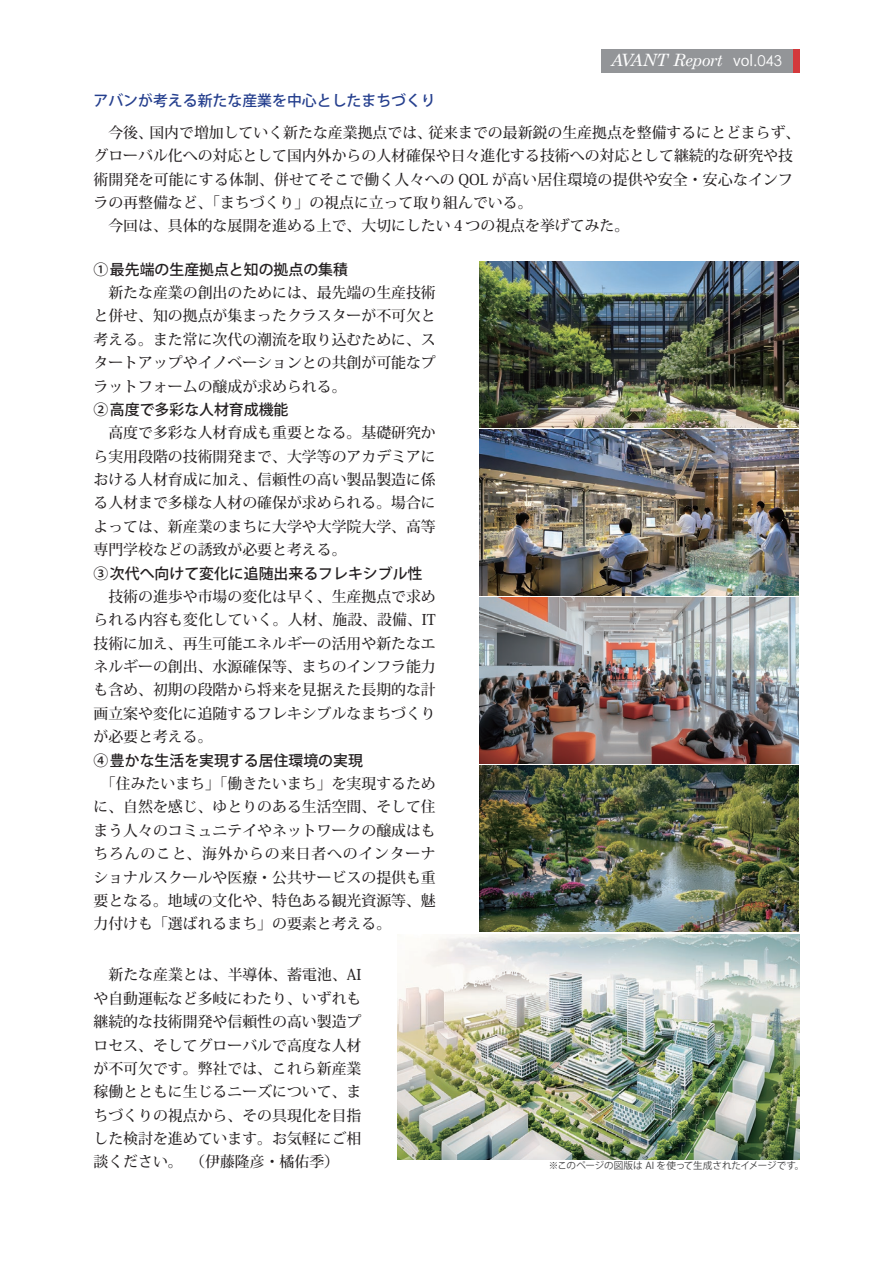
<style>
.page{position:relative;width:893px;height:1263px;background:#fff}
.page>*{position:absolute;margin:0;border:0;box-sizing:border-box;transform-origin:0 0}
.t1{font:italic 16.95px "Century Schoolbook";letter-spacing:-.03em;color:#fff}
.t2{font:500 14.85px/23.4px "Koz Min Pr 6 N";color:#231f20;text-align:justify}
.t3{font:500 14.85px "Koz Go Pr 6 N";color:#231f20}
.t4{font:500 14.85px "Koz Go Pr 6 N";color:#253f8e}
.t5{font:9.6px "Koz Go Pr 6 N";letter-spacing:-.01em;color:#3e3e3f}
.s1{font-family:"Koz Go Pr 6 N";font-style:normal;font-size:14.85px}
.s2{font-family:"Century Gothic";font-style:normal;font-size:14.85px}
</style>
<div class="page">
<div style="left:792px;top:49px;width:7px;height:23px;background:#d3393c"></div>
<div style="left:601px;top:49px;width:191px;height:23px;background:#939598"></div>
<img style="left:398px;top:934px;width:401px;height:225px">
<img style="left:479px;top:261px;width:319px;height:166px">
<img style="left:479px;top:429px;width:319px;height:166px">
<img style="left:479px;top:597px;width:319px;height:166px">
<img style="left:479px;top:766px;width:319px;height:165px">
<p class="t4" style="left:94px;top:93px;width:344px">アバンが考える新たな産業を中心としたまちづくり</p>
<p class="t1" style="left:611px;top:47px;width:172px">AVANT Report <span class="s1">vol</span><span class="s2">.043</span></p>
<p class="t2" style="left:108px;top:121px;width:694px">今後、国内で増加していく新たな産業拠点では、従来までの最新鋭の生産拠点を整備するにとどまらず、</p>
<p class="t2" style="left:94px;top:144px;width:701px">グローバル化への対応として国内外からの人材確保や日々進化する技術への対応として継続的な研究や技</p>
<p class="t2" style="left:94px;top:168px;width:701px">術開発を可能にする体制、併せてそこで働く人々への QOL が高い居住環境の提供や安全・安心なインフ</p>
<p class="t2" style="left:94px;top:191px;width:441px">ラの再整備など、「まちづくり」の視点に立って取り組んでいる。</p>
<p class="t2" style="left:108px;top:214px;width:522px">今回は、具体的な展開を進める上で、大切にしたい４つの視点を挙げてみた。</p>
<p class="t3" style="left:94px;top:261px;width:256px">①最先端の生産拠点と知の拠点の集積</p>
<p class="t2" style="left:94px;top:281px;width:344px;text-indent:15px">新たな産業の創出のためには、最先端の生産技術と併せ、知の拠点が集まったクラスターが不可欠と考える。また常に次代の潮流を取り込むために、スタートアップやイノベーションとの共創が可能なプラットフォームの醸成が求められる。</p>
<p class="t3" style="left:94px;top:401px;width:196px">②高度で多彩な人材育成機能</p>
<p class="t2" style="left:94px;top:421px;width:344px;text-indent:15px">高度で多彩な人材育成も重要となる。基礎研究から実用段階の技術開発まで、大学等のアカデミアにおける人材育成に加え、信頼性の高い製品製造に係る人材まで多様な人材の確保が求められる。場合によっては、新産業のまちに大学や大学院大学、高等専門学校などの誘致が必要と考える。</p>
<p class="t3" style="left:94px;top:565px;width:330px">③次代へ向けて変化に追随出来るフレキシブル性</p>
<p class="t2" style="left:94px;top:585px;width:344px;text-indent:15px">技術の進歩や市場の変化は早く、生産拠点で求められる内容も変化していく。人材、施設、設備、IT技術に加え、再生可能エネルギーの活用や新たなエネルギーの創出、水源確保等、まちのインフラ能力も含め、初期の段階から将来を見据えた長期的な計画立案や変化に追随するフレキシブルなまちづくりが必要と考える。</p>
<p class="t3" style="left:94px;top:752px;width:271px">④豊かな生活を実現する居住環境の実現</p>
<p class="t2" style="left:94px;top:772px;width:344px;text-indent:7px">「住みたいまち」「働きたいまち」を実現するために、自然を感じ、ゆとりのある生活空間、そして住まう人々のコミュニテイやネットワークの醸成はもちろんのこと、海外からの来日者へのインターナショナルスクールや医療・公共サービスの提供も重要となる。地域の文化や、特色ある観光資源等、魅力付けも「選ばれるまち」の要素と考える。</p>
<p class="t2" style="left:94px;top:963px;width:269px;text-indent:15px">新たな産業とは、半導体、蓄電池、AIや自動運転など多岐にわたり、いずれも継続的な技術開発や信頼性の高い製造プロセス、そしてグローバルで高度な人材が不可欠です。弊社では、これら新産業稼働とともに生じるニーズについて、まちづくりの視点から、その具現化を目指した検討を進めています。お気軽にご相談ください。（伊藤隆彦・橘佑季）</p>
<p class="t5" style="left:549px;top:1160px;width:257px">※このページの図版は AI を使って生成されたイメージです。</p>
</div>
